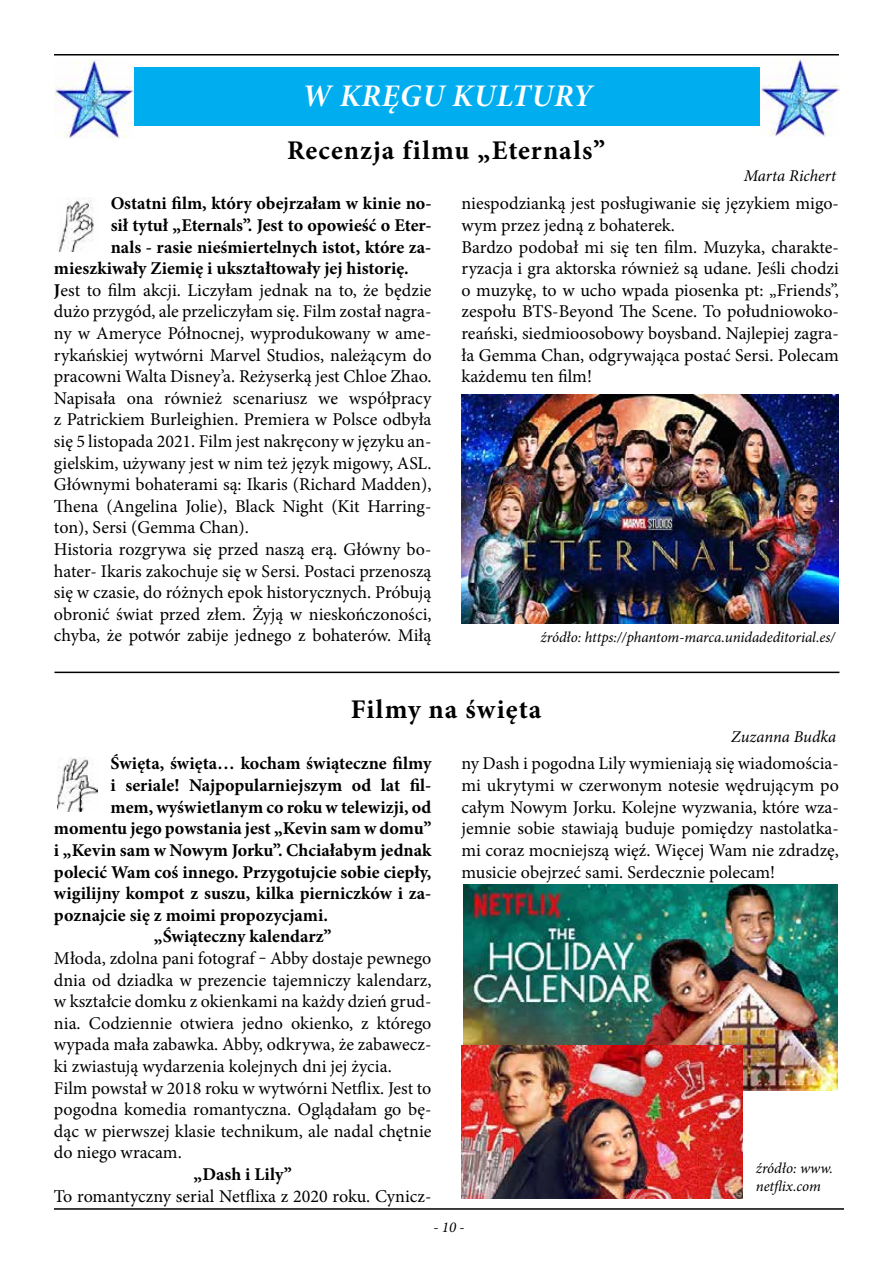
<style>
.page{position:relative;width:893px;height:1263px;background:#fff}
.page>*{position:absolute;margin:0;border:0;box-sizing:border-box;transform-origin:0 0}
.t1{font:31.5px "Minion Pro Bold It Subh";letter-spacing:.03em;color:#fff}
.t2{font:700 27px "Minion Pro";letter-spacing:.04em;color:#000}
.t3{font:18px/21.6px "Minion Pro";color:#000}
.t4{font:700 18px "Minion Pro";color:#000}
.t5{font:italic 16.5px "Minion Pro";color:#000}
.t6{font:italic 15px/18px "Minion Pro";letter-spacing:-.005em;color:#000}
.s1{font-weight:700}
</style>
<div class="page">
<hr style="left:54px;top:54px;width:785px;height:2px;background:#000">
<hr style="left:54px;top:1208px;width:790px;height:2px;background:#000">
<hr style="left:54px;top:672px;width:785px;height:1px;background:#000">
<div style="left:56px;top:67px;width:783px;height:58px;background:#00aeef"></div>
<img style="left:54px;top:60px;width:79px;height:78px">
<img style="left:761px;top:58px;width:78px;height:79px">
<img style="left:58px;top:197px;width:36px;height:55px">
<img style="left:57px;top:758px;width:40px;height:54px">
<img style="left:461px;top:394px;width:378px;height:230px">
<img style="left:463px;top:884px;width:375px;height:207px">
<img style="left:461px;top:1045px;width:281px;height:153px">
<h1 class="t1" style="left:302px;top:75px;width:292px">W KRĘGU KULTURY</h1>
<h2 class="t2" style="left:287px;top:131px;width:320px">Recenzja filmu „Eternals”</h2>
<p class="t5" style="left:744px;top:165px;width:94px">Marta Richert</p>
<p class="t4" style="left:111px;top:191px;width:322px">Ostatni film, który obejrzałam w kinie no-</p>
<p class="t4" style="left:111px;top:213px;width:322px">sił tytuł „Eternals”. Jest to opowieść o Eter-</p>
<p class="t4" style="left:111px;top:234px;width:322px">nals - rasie nieśmiertelnych istot, które za-</p>
<p class="t4" style="left:54px;top:256px;width:356px">mieszkiwały Ziemię i ukształtowały jej historię.</p>
<p class="t3" style="left:54px;top:279px;width:379px"><span class="s1">J</span>est to film akcji. Liczyłam jednak na to, że będzie</p>
<p class="t3" style="left:54px;top:301px;width:379px">dużo przygód, ale przeliczyłam się. Film został nagra-</p>
<p class="t3" style="left:54px;top:323px;width:379px">ny w Ameryce Północnej, wyprodukowany w ame-</p>
<p class="t3" style="left:54px;top:344px;width:379px">rykańskiej wytwórni Marvel Studios, należącym do</p>
<p class="t3" style="left:54px;top:366px;width:379px">pracowni Walta Disney’a. Reżyserką jest Chloe Zhao.</p>
<p class="t3" style="left:54px;top:387px;width:379px">Napisała ona również scenariusz we współpracy</p>
<p class="t3" style="left:54px;top:409px;width:379px">z Patrickiem Burleighien. Premiera w Polsce odbyła</p>
<p class="t3" style="left:54px;top:431px;width:379px">się 5 listopada 2021. Film jest nakręcony w języku an-</p>
<p class="t3" style="left:54px;top:452px;width:379px">gielskim, używany jest w nim też język migowy, ASL.</p>
<p class="t3" style="left:54px;top:474px;width:379px">Głównymi bohaterami są: Ikaris (Richard Madden),</p>
<p class="t3" style="left:54px;top:495px;width:379px">Thena (Angelina Jolie), Black Night (Kit Harring-</p>
<p class="t3" style="left:54px;top:517px;width:196px">ton), Sersi (Gemma Chan).</p>
<p class="t3" style="left:54px;top:539px;width:379px">Historia rozgrywa się przed naszą erą. Główny bo-</p>
<p class="t3" style="left:54px;top:560px;width:379px">hater- Ikaris zakochuje się w Sersi. Postaci przenoszą</p>
<p class="t3" style="left:54px;top:582px;width:379px">się w czasie, do różnych epok historycznych. Próbują</p>
<p class="t3" style="left:54px;top:603px;width:379px">obronić świat przed złem. Żyją w nieskończoności,</p>
<p class="t3" style="left:54px;top:625px;width:379px">chyba, że potwór zabije jednego z bohaterów. Miłą</p>
<p class="t3" style="left:461px;top:193px;width:379px">niespodzianką jest posługiwanie się językiem migo&shy;wym przez jedną z bohaterek.<br>Bardzo podobał mi się ten film. Muzyka, charakte&shy;ryzacja i gra aktorska również są udane. Jeśli chodzi o muzykę, to w ucho wpada piosenka pt: „Friends”, zespołu BTS-Beyond The Scene. To południowoko&shy;reański, siedmioosobowy boysband. Najlepiej zagra&shy;ła Gemma Chan, odgrywająca postać Sersi. Polecam każdemu ten film!</p>
<p class="t6" style="left:540px;top:628px;width:296px">źródło: https://phantom-marca.unidadeditorial.es/</p>
<h2 class="t2" style="left:351px;top:690px;width:192px">Filmy na święta</h2>
<p class="t5" style="left:731px;top:725px;width:107px">Zuzanna Budka</p>
<p class="t4" style="left:111px;top:751px;width:322px">Święta, święta… kocham świąteczne filmy</p>
<p class="t4" style="left:111px;top:773px;width:322px">i seriale! Najpopularniejszym od lat fil-</p>
<p class="t4" style="left:111px;top:794px;width:322px">mem, wyświetlanym co roku w telewizji, od</p>
<p class="t4" style="left:54px;top:816px;width:379px">momentu jego powstania jest „Kevin sam w domu”</p>
<p class="t4" style="left:54px;top:837px;width:379px">i „Kevin sam w Nowym Jorku”. Chciałabym jednak</p>
<p class="t4" style="left:54px;top:859px;width:379px">polecić Wam coś innego. Przygotujcie sobie ciepły,</p>
<p class="t4" style="left:54px;top:881px;width:379px">wigilijny kompot z suszu, kilka pierniczków i za-</p>
<p class="t4" style="left:54px;top:902px;width:275px">poznajcie się z moimi propozycjami.</p>
<p class="t4" style="left:154px;top:924px;width:179px">„Świąteczny kalendarz”</p>
<p class="t3" style="left:54px;top:947px;width:379px">Młoda, zdolna pani fotograf ‒ Abby dostaje pewnego dnia od dziadka w prezencie tajemniczy kalendarz, w kształcie domku z okienkami na każdy dzień grud&shy;nia. Codziennie otwiera jedno okienko, z którego wypada mała zabawka. Abby, odkrywa, że zabawecz&shy;ki zwiastują wydarzenia kolejnych dni jej życia.<br>Film powstał w 2018 roku w wytwórni Netflix. Jest to pogodna komedia romantyczna. Oglądałam go bę&shy;dąc w pierwszej klasie technikum, ale nadal chętnie do niego wracam.</p>
<p class="t4" style="left:193px;top:1161px;width:100px">„Dash i Lily”</p>
<p class="t3" style="left:54px;top:1185px;width:379px">To romantyczny serial Netflixa z 2020 roku. Cynicz-</p>
<p class="t3" style="left:461px;top:753px;width:379px;text-align:justify">ny Dash i pogodna Lily wymieniają się wiadomościa&shy;mi ukrytymi w czerwonym notesie wędrującym po całym Nowym Jorku. Kolejne wyzwania, które wza&shy;jemnie sobie stawiają buduje pomiędzy nastolatka&shy;mi coraz mocniejszą więź. Więcej Wam nie zdradzę, musicie obejrzeć sami. Serdecznie polecam!</p>
<p class="t6" style="left:756px;top:1159px;width:79px">źródło: www. netflix.com</p>
<p class="t6" style="left:433px;top:1218px;width:33px">- 10 -</p>
</div>
